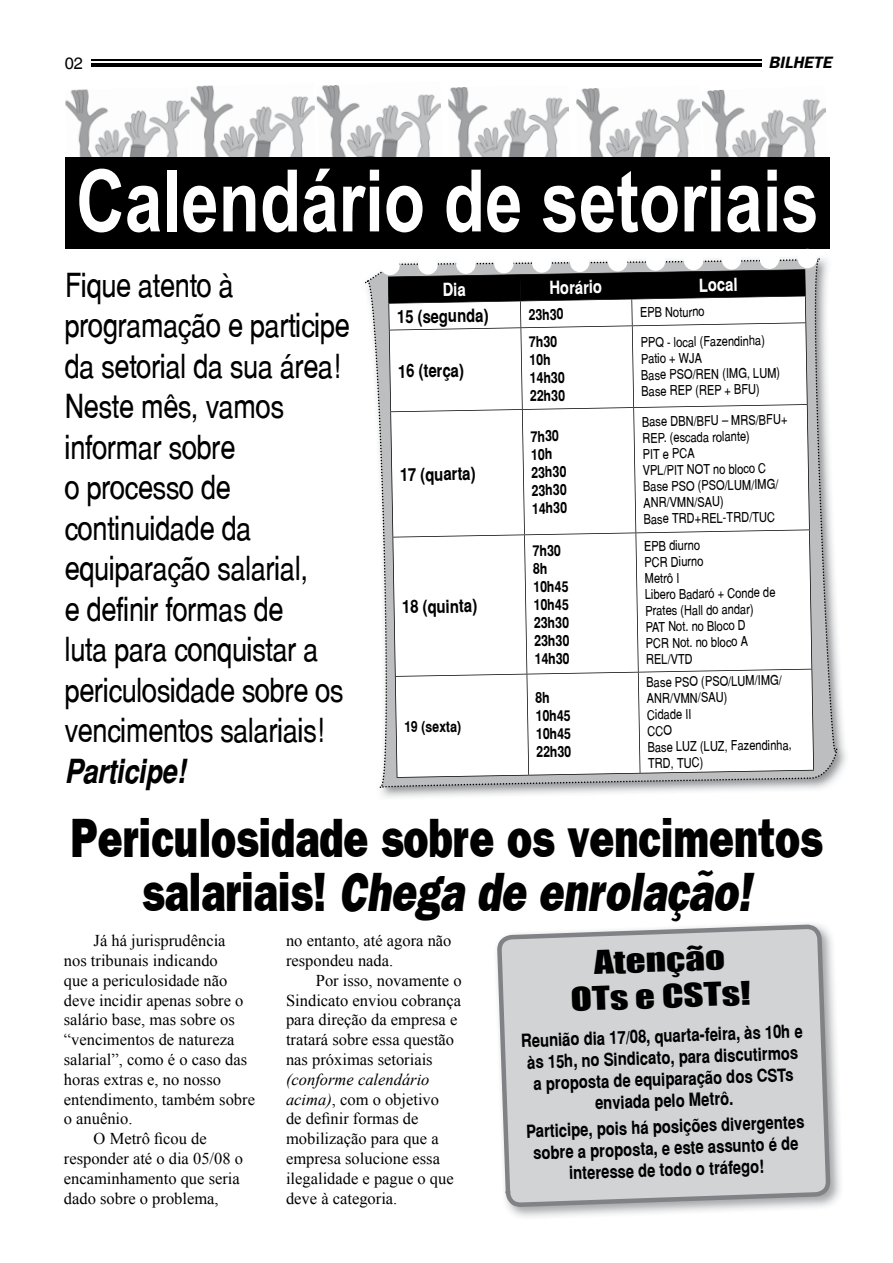
<style>
.page{position:relative;width:893px;height:1263px;background:#fff}
.page>*{position:absolute;margin:0;border:0;box-sizing:border-box;transform-origin:0 0}
.t1{font:700 86.25px "Arial";color:#fff;scale:.78 1}
.t2{font:55.5px "Frankfurt Gothic Heavy Plain";color:#000;scale:.75 1}
.t3{font:italic 800 55.5px "Frankfurt Gothic";color:#000;scale:.75 1}
.t4{font:33px/40.5px "Switzerland Narrow Plain";letter-spacing:-.01em;color:#000}
.t5{font:italic 700 33px "Switzerland Narrow";letter-spacing:-.01em;color:#000}
.t6{font:30px/36px "Impact";color:#000;text-align:center;scale:1.3 1}
.t7{font:700 18px/21.6px "Switzerland Narrow";color:#000;text-align:center}
.t8{font:700 18px "Switzerland Narrow";color:#fff}
.t9{font:16.5px/19.8px "Times New Roman";color:#000}
.t10{font:italic 700 16.5px "Frankfurt Gothic";color:#000}
.t11{font:16.5px "Switzerland Plain";color:#000}
.t12{font:700 15px/18px "Switzerland Narrow";color:#000}
.t13{font:13.5px/16.2px "Switzerland Narrow Plain";color:#000}
.s1{font-family:"Frankfurt Gothic Heavy Plain";font-weight:400;font-style:normal}
.s2{font-style:italic}
</style>
<div class="page">
<img style="left:576px;top:88px;width:250px;height:69px">
<img style="left:448px;top:87px;width:121px;height:70px">
<img style="left:191px;top:85px;width:124px;height:72px">
<img style="left:65px;top:89px;width:126px;height:68px">
<img style="left:316px;top:85px;width:125px;height:72px">
<div style="left:65px;top:157px;width:765px;height:91px;background:#000"></div>
<hr style="left:92px;top:59px;width:670px;height:1px;background:#000">
<hr style="left:92px;top:63px;width:670px;height:3px;background:#000">
<img style="left:496px;top:923px;width:345px;height:294px">
<svg style="left:497px;top:924px;width:333px;height:283px;background:#cdcfd0"></svg>
<img style="left:381px;top:697px;width:465px;height:101px">
<svg style="left:365px;top:258px;width:472px;height:530px"></svg>
<p class="t11" style="left:65px;top:53px;width:20px">02</p>
<p class="t10" style="left:769px;top:52px;width:65px">BILHETE</p>
<h1 class="t1" style="left:76px;top:144px;width:954px">Calendário de setoriais</h1>
<p class="t4" style="left:65px;top:264px;width:287px">Fique atento à programação e participe da setorial da sua área!<br>Neste mês, vamos informar sobre<br>o processo de continuidade da equiparação salarial,<br>e definir formas de<br>luta para conquistar a periculosidade sobre os vencimentos salariais!</p>
<h3 class="t5" style="left:65px;top:751px;width:122px">Participe!</h3>
<p class="t8" style="left:549px;top:277px;width:54px;rotate:-1deg">Horário</p>
<p class="t8" style="left:699px;top:274px;width:40px;rotate:-1deg">Local</p>
<p class="t7" style="left:397px;top:306px;width:93px;rotate:-1deg">15 (segunda)</p>
<p class="t12" style="left:529px;top:305px;width:36px;rotate:-1deg">23h30</p>
<p class="t13" style="left:640px;top:304px;width:66px;rotate:-1deg">EPB Noturno</p>
<p class="t7" style="left:398px;top:360px;width:67px;rotate:-1deg">16 (terça)</p>
<p class="t12" style="left:529px;top:333px;width:36px;rotate:-1deg">7h30<br>10h<br>14h30<br>22h30</p>
<p class="t13" style="left:640px;top:334px;width:141px;rotate:-1deg">PPQ - local (Fazendinha)<br>Patio + WJA<br>Base PSO/REN (IMG, LUM)<br>Base REP (REP + BFU)</p>
<p class="t7" style="left:400px;top:464px;width:77px;rotate:-1deg">17 (quarta)</p>
<p class="t7" style="left:402px;top:596px;width:76px;rotate:-1deg">18 (quinta)</p>
<p class="t12" style="left:404px;top:718px;width:58px;rotate:-1deg">19 (sexta)</p>
<p class="t12" style="left:531px;top:427px;width:36px;rotate:-1deg">7h30<br>10h<br>23h30<br>23h30<br>14h30</p>
<p class="t13" style="left:642px;top:413px;width:147px;rotate:-1deg">Base DBN/BFU – MRS/BFU+<br>REP. (escada rolante)<br>PIT e PCA<br>VPL/PIT NOT no bloco C<br>Base PSO (PSO/LUM/IMG/<br>ANR/VMN/SAU)<br>Base TRD+REL-TRD/TUC</p>
<p class="t12" style="left:533px;top:542px;width:36px;rotate:-1deg">7h30<br>8h<br>10h45<br>10h45<br>23h30<br>23h30<br>14h30</p>
<p class="t13" style="left:644px;top:538px;width:132px;rotate:-1deg">EPB diurno<br>PCR Diurno<br>Metrô I<br>Libero Badaró + Conde de<br>Prates (Hall do andar)<br>PAT Not. no Bloco D<br>PCR Not. no bloco A<br>REL/VTD</p>
<p class="t12" style="left:535px;top:689px;width:36px;rotate:-1deg">8h<br>10h45<br>10h45<br>22h30</p>
<p class="t13" style="left:646px;top:674px;width:146px;rotate:-1deg">Base PSO (PSO/LUM/IMG/<br>ANR/VMN/SAU)<br>Cidade II<br>CCO<br>Base LUZ (LUZ, Fazendinha,<br>TRD, TUC)</p>
<h2 class="t2" style="left:70px;top:805px;width:1004px">Periculosidade sobre os vencimentos</h2>
<h2 class="t3" style="left:142px;top:859px;width:813px"><span class="s1">salariais!</span> Chega de enrolação!</h2>
<p class="t9" style="left:94px;top:930px;width:133px">Já há jurisprudência</p>
<p class="t9" style="left:64px;top:950px;width:155px">nos tribunais indicando</p>
<p class="t9" style="left:64px;top:970px;width:165px">que a periculosidade não</p>
<p class="t9" style="left:64px;top:990px;width:181px">deve incidir apenas sobre o</p>
<p class="t9" style="left:64px;top:1010px;width:172px">salário base, mas sobre os</p>
<p class="t9" style="left:64px;top:1029px;width:172px">“vencimentos de natureza</p>
<p class="t9" style="left:64px;top:1049px;width:185px">salarial”, como é o caso das</p>
<p class="t9" style="left:64px;top:1069px;width:159px">horas extras e, no nosso</p>
<p class="t9" style="left:64px;top:1089px;width:193px">entendimento, também sobre</p>
<p class="t9" style="left:64px;top:1109px;width:70px">o anuênio.</p>
<p class="t9" style="left:94px;top:1128px;width:115px">O Metrô ficou de</p>
<p class="t9" style="left:64px;top:1148px;width:181px">responder até o dia 05/08 o</p>
<p class="t9" style="left:64px;top:1168px;width:177px">encaminhamento que seria</p>
<p class="t9" style="left:64px;top:1188px;width:156px">dado sobre o problema,</p>
<p class="t9" style="left:286px;top:930px;width:167px">no entanto, até agora não respondeu nada.</p>
<p class="t9" style="left:286px;top:970px;width:177px;text-indent:30px">Por isso, novamente o<br>Sindicato enviou cobrança para direção da empresa e tratará sobre essa questão nas próximas setoriais</p>
<p class="t9" style="left:286px;top:1069px;width:169px"><span class="s2">(conforme calendário acima)</span>, com o objetivo de definir formas de mobilização para que a empresa solucione essa ilegalidade e pague o que deve à categoria.</p>
<h3 class="t6" style="left:569px;top:944px;width:140px;rotate:-2deg">Atenção<br>OTs e CSTs!</h3>
<p class="t7" style="left:521px;top:1030px;width:283px;rotate:-2deg">Reunião dia 17/08, quarta-feira, às 10h e às 15h, no Sindicato, para discutirmos a proposta de equiparação dos CSTs enviada pelo Metrô.</p>
<p class="t7" style="left:526px;top:1120px;width:280px;rotate:-2deg">Participe, pois há posições divergentes sobre a proposta, e este assunto é de interesse de todo o tráfego!</p>
</div>
